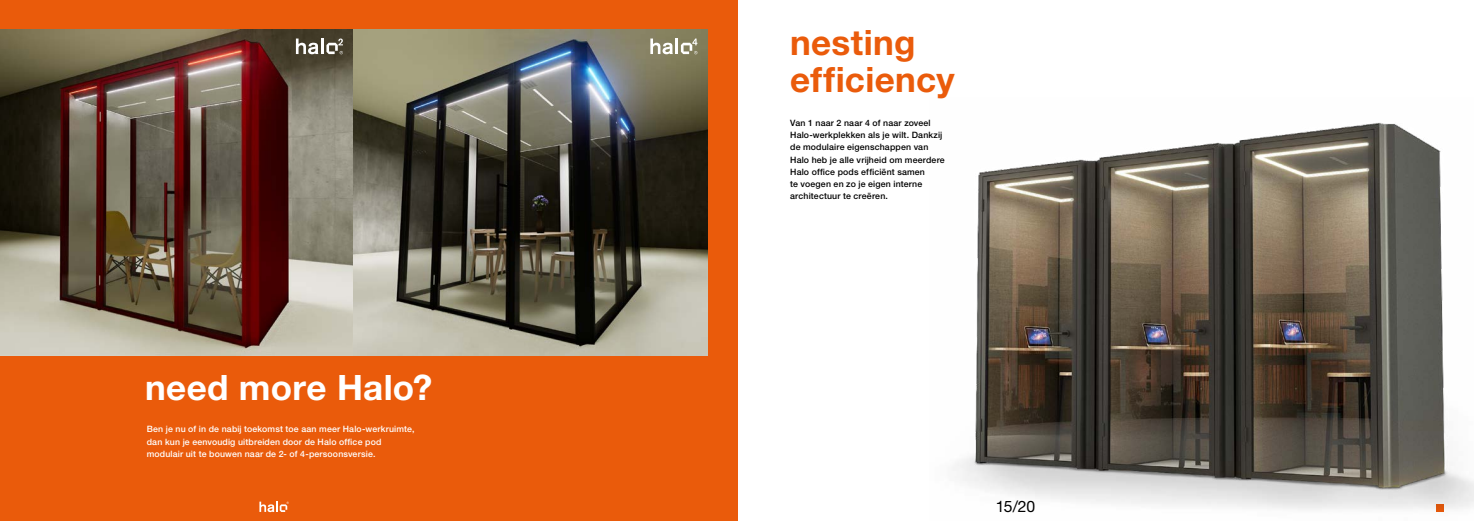
<style>
.page{position:relative;width:1474px;height:521px;background:#fff}
.page>*{position:absolute;margin:0;border:0;box-sizing:border-box;transform-origin:0 0}
.t1{font:700 35px/37.6px "Helvetica Neue LT Pro";letter-spacing:.01em;color:#ea5b0b}
.t2{font:700 35px "Helvetica Neue LT Pro";letter-spacing:.01em;color:#fff}
.t3{font:15.75px "Helvetica Neue LT Pro";color:#000}
.t4{font:500 8.75px/12.2px "Helvetica Neue LT Pro";letter-spacing:.02em;color:#000}
.t5{font:500 8.75px/12.2px "Helvetica Neue LT Pro";letter-spacing:.015em;color:#fff}
</style>
<div class="page">
<div style="left:0;top:0;width:737px;height:521px;background:#ea5b0b"></div>
<svg style="left:259px;top:502px;width:30px;height:10px"></svg>
<img style="left:0;top:30px;width:707px;height:326px">
<img style="left:953px;top:122px;width:520px;height:390px">
<svg style="left:296px;top:39px;width:47px;height:15px"></svg>
<svg style="left:650px;top:39px;width:23px;height:15px"></svg>
<hr style="left:675px;top:39px;width:3px;height:15px;background:#fff">
<svg style="left:681px;top:39px;width:16px;height:15px"></svg>
<h1 class="t2" style="left:145px;top:365px;width:289px">need more Halo?</h1>
<p class="t5" style="left:147px;top:423px;width:269px">Ben je nu of in de nabij toekomst toe aan meer Halo-werkruimte, dan kun je eenvoudig uitbreiden door de Halo office pod modulair uit te bouwen naar de 2- of 4-persoonsversie.</p>
<h1 class="t1" style="left:790px;top:23px;width:166px">nesting efficiency</h1>
<p class="t4" style="left:790px;top:117px;width:156px">Van 1 naar 2 naar 4 of naar zoveel<br>Halo-werkplekken als je wilt. Dankzij de modulaire eigenschappen van<br>Halo heb je alle vrijheid om meerdere<br>Halo office pods efficiënt samen<br>te voegen en zo je eigen interne architectuur te creëren.</p>
<h2 class="t3" style="left:995px;top:497px;width:41px">15/20</h2>
</div>
